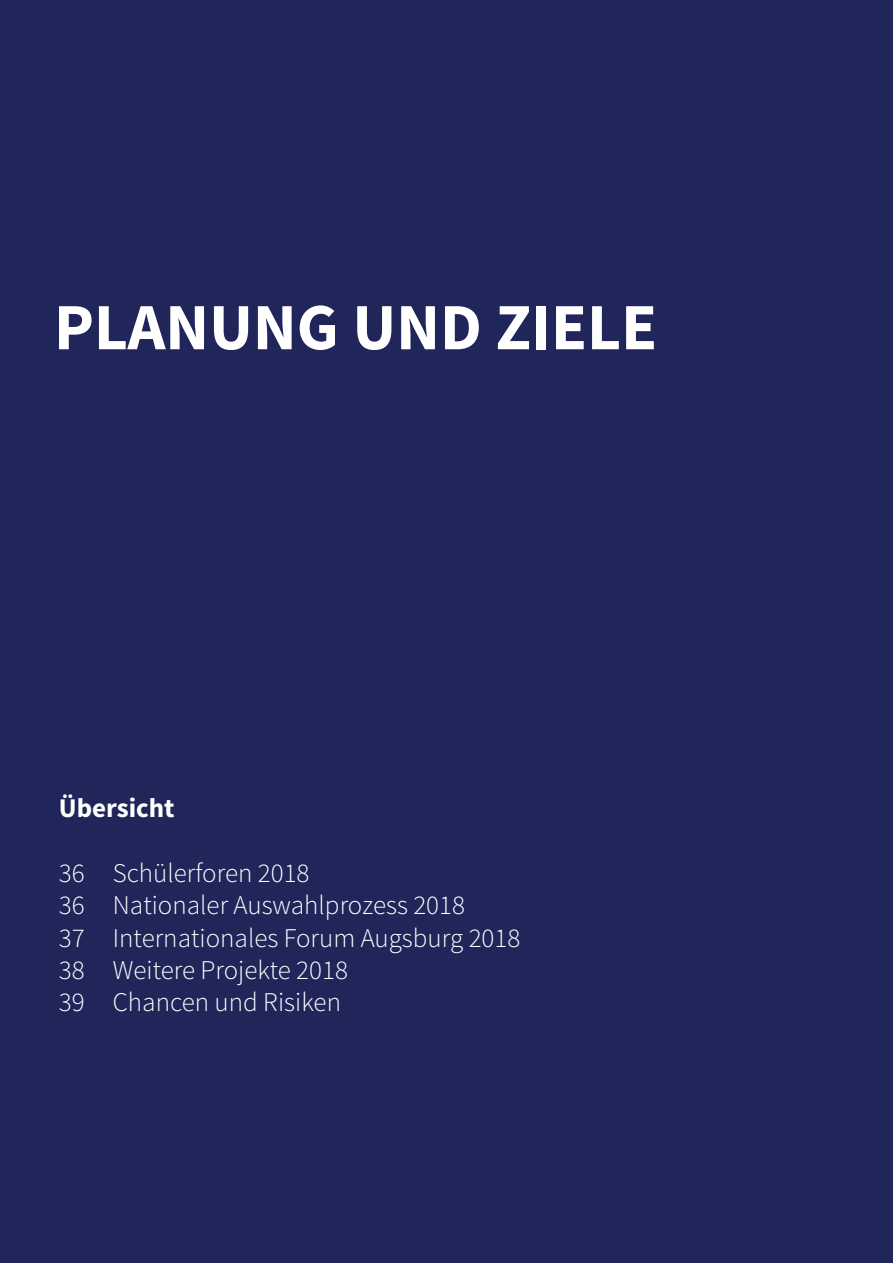
<style>
.page{position:relative;width:893px;height:1263px;background:#20255a}
.page>*{position:absolute;margin:0;border:0;box-sizing:border-box;transform-origin:0 0}
.t1{font:700 66px "Source Sans Pro";color:#fff}
.t2{font:300 27px/32.4px "Source Sans Pro";color:#fff}
.t3{font:700 27px "Source Sans Pro";color:#fff}
</style>
<div class="page">
<h1 class="t1" style="left:54px;top:285px;width:605px">PLANUNG UND ZIELE</h1>
<p class="t3" style="left:59px;top:790px;width:117px">Übersicht</p>
<p class="t2" style="left:59px;top:857px;width:463px">36 Schülerforen 2018<br>36 Nationaler Auswahlprozess 2018<br>37 Internationales Forum Augsburg 2018<br>38 Weitere Projekte 2018<br>39 Chancen und Risiken</p>
</div>
